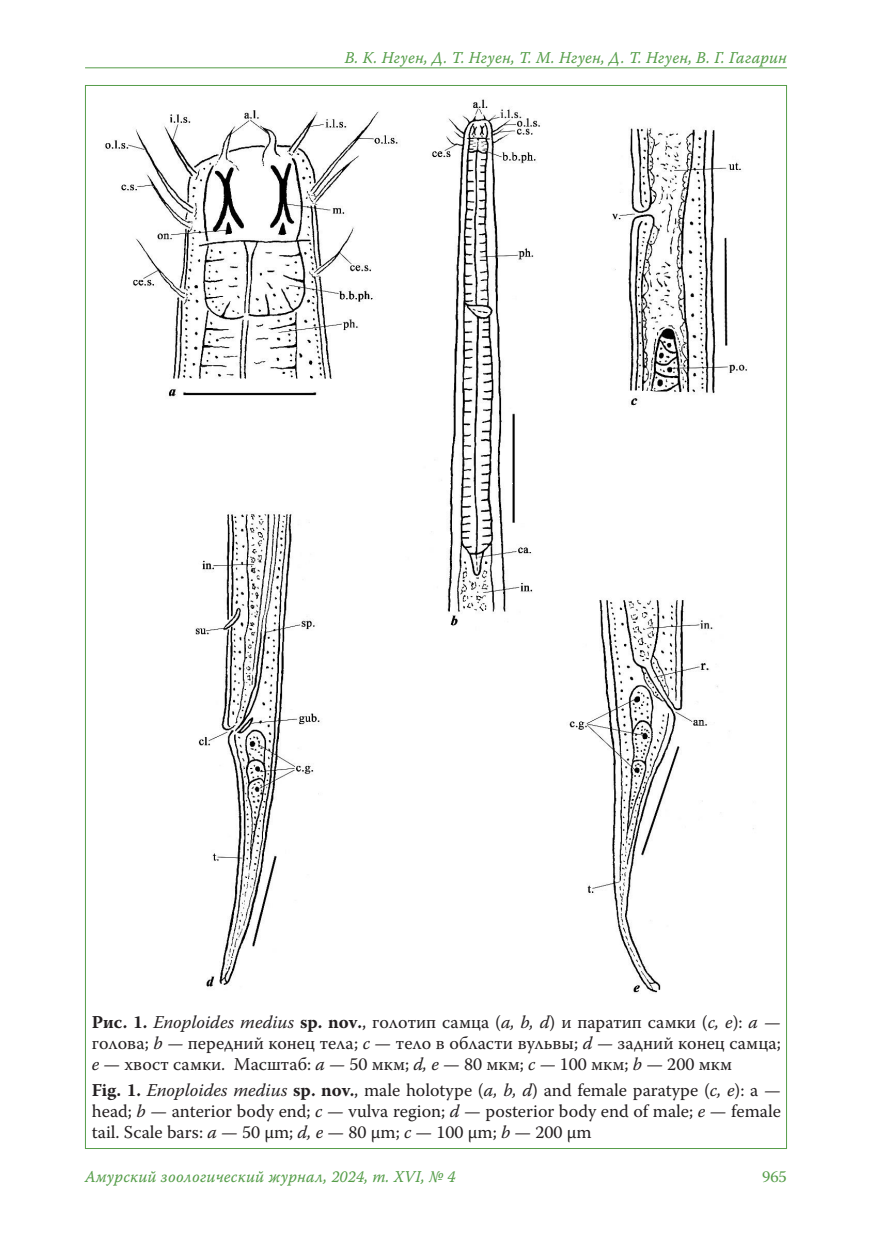
<style>
.page{position:relative;width:872px;height:1234px;background:#fff}
.page>*{position:absolute;margin:0;border:0;box-sizing:border-box;transform-origin:0 0}
.t1{font:18px/21px "Warnock Pro";color:#231f20;text-align:justify}
.colon_left{font:16.5px "Warnock Pro It Capt";letter-spacing:.01em;color:#559d49;scale:.95 1}
.t2{font:16.5px "Warnock Pro";color:#559d49}
.s1{font-weight:700}
.s2{font-style:italic}
.s3{font-family:"Calibri";font-weight:700}
</style>
<div class="page">
<img style="left:105px;top:99px;width:649px;height:894px">
<hr style="left:85px;top:67px;width:702px;height:1px;background:#559d49">
<p class="colon_left" style="left:345px;top:48px;width:467px">В. К. Нгуен, Д. Т. Нгуен, Т. М. Нгуен, Д. Т. Нгуен, В. Г. Гагарин</p>
<p class="t1" style="left:92px;top:1011px;width:690px"><span class="s1">Рис. 1.</span> <span class="s2">Enoploides medius</span> <span class="s1">sp. nov.</span>, голотип самца (<span class="s2">a, b, d</span>) и паратип самки (<span class="s2">с, е</span>): <span class="s2">а</span> — голова; <span class="s2">b —</span> передний конец тела; <span class="s2">с</span> — тело в области вульвы; <span class="s2">d —</span> задний конец самца; <span class="s2">e</span> — хвост самки. Масштаб: <span class="s2">а —</span> 50 мкм; <span class="s2">d, e</span> — 80 мкм; <span class="s2">c —</span> 100 мкм; <span class="s2">b</span> — 200 мкм</p>
<p class="t1" style="left:92px;top:1078px;width:690px"><span class="s1">Fig</span><span class="s3">.</span> <span class="s1">1.</span> <span class="s2">Enoploides medius</span> <span class="s1">sp. nov.</span>, male holotype (<span class="s2">a, b, d</span>) and female paratype (<span class="s2">с, е</span>): а — head; <span class="s2">b</span> — anterior body end; <span class="s2">с</span> — vulva region; <span class="s2">d</span> — posterior body end of male; <span class="s2">e</span> — female tail. Scale bars: <span class="s2">а</span> — 50 µm; <span class="s2">d, e</span> — 80 µm; <span class="s2">c</span> — 100 µm; <span class="s2">b</span> — 200 µm</p>
<p class="colon_left" style="left:85px;top:1166px;width:392px">Амурский зоологический журнал, 2024, т. XVI, № 4</p>
<p class="t2" style="left:762px;top:1166px;width:26px">965</p>
</div>
